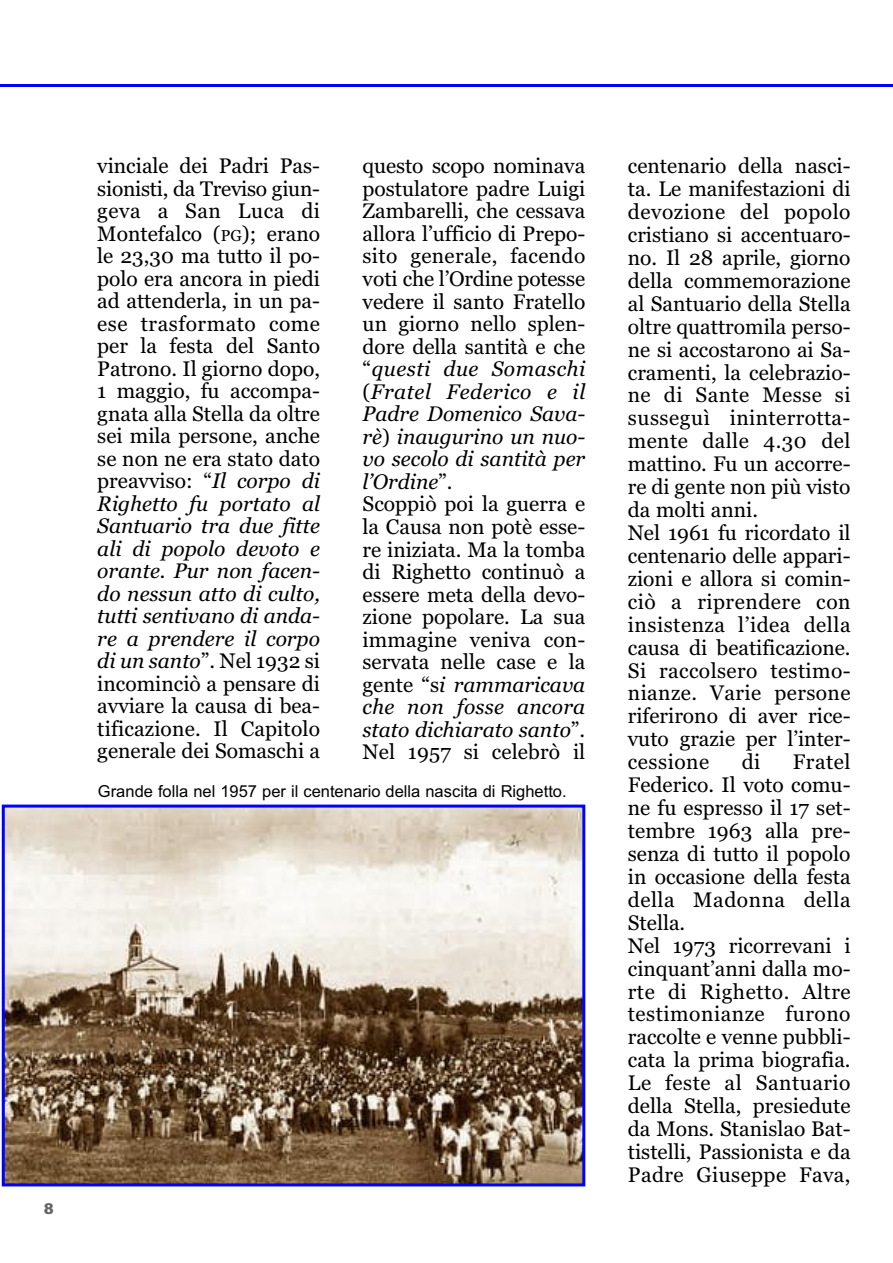
<style>
.page{position:relative;width:893px;height:1263px;background:#fff}
.page>*{position:absolute;margin:0;border:0;box-sizing:border-box;transform-origin:0 0}
.t1{font:21px/22.5px "Georgia";color:#000}
.t2{font:16.5px "Arial";color:#000}
.t3{font:900 15px "Arial";color:#666}
.s1{font-size:15.75px}
.s2{font-style:italic}
</style>
<div class="page">
<hr style="left:0;top:84px;width:893px;height:3px;background:#00f">
<img style="left:6px;top:808px;width:575px;height:374px">
<div style="left:2px;top:804px;width:583px;height:382px;border:3px solid #00f"></div>
<p class="t3" style="left:44px;top:1200px;width:12px">8</p>
<p class="t1" style="left:97px;top:155px;width:224px;text-align:justify">vinciale dei Padri Pas&shy;sionisti, da Treviso giun&shy;geva a San Luca di Montefalco (<span class="s1">PG</span>); erano le 23,30 ma tutto il po&shy;polo era ancora in piedi ad attenderla, in un pa&shy;ese trasformato come per la festa del Santo Patrono. Il giorno dopo, 1 maggio, fu accompa&shy;gnata alla Stella da oltre sei mila persone, anche se non ne era stato dato preavviso: “<span class="s2">Il corpo di Righetto fu portato al Santuario tra due fitte ali di popolo devoto e orante. Pur non facen&shy;do nessun atto di culto, tutti sentivano di anda&shy;re a prendere il corpo di un santo</span>”. Nel 1932 si incominciò a pensare di avviare la causa di bea&shy;tificazione. Il Capitolo generale dei Somaschi a</p>
<p class="t1" style="left:363px;top:155px;width:224px">questo scopo nominava postulatore padre Luigi<br>Zambarelli, che cessava allora l’ufficio di Prepo&shy;sito generale, facendo voti che l’Ordine potesse vedere il santo Fratello un giorno nello splen&shy;dore della santità e che “<span class="s2">questi due Somaschi </span>(<span class="s2">Fratel Federico e il<br>Padre Domenico Sava&shy;rè</span>) <span class="s2">inaugurino un nuo&shy;vo secolo di santità per l’Ordine</span>”.<br>Scoppiò poi la guerra e la Causa non potè esse&shy;re iniziata. Ma la tomba di Righetto continuò a essere meta della devo&shy;zione popolare. La sua immagine veniva con&shy;servata nelle case e la gente “s<span class="s2">i rammaricava che non fosse ancora stato dichiarato santo</span>”.<br>Nel 1957 si celebrò il</p>
<p class="t1" style="left:628px;top:154px;width:224px;line-height:23px">centenario della nasci&shy;ta. Le manifestazioni di devozione del popolo cristiano si accentuaro&shy;no. Il 28 aprile, giorno della commemorazione al Santuario della Stella oltre quattromila perso&shy;ne si accostarono ai Sa&shy;cramenti, la celebrazio&shy;ne di Sante Messe si susseguì ininterrotta&shy;mente dalle 4.30 del mattino. Fu un accorre&shy;re di gente non più visto da molti anni.<br>Nel 1961 fu ricordato il centenario delle appari&shy;zioni e allora si comin&shy;ciò a riprendere con insistenza l’idea della causa di beatificazione.<br>Si raccolsero testimo&shy;nianze. Varie persone riferirono di aver rice&shy;vuto grazie per l’inter&shy;cessione</p>
<p class="t1" style="left:628px;top:750px;width:224px;line-height:23px;text-indent:165px">Fratel<br>Federico. Il voto comu&shy;ne fu espresso il 17 set&shy;tembre 1963 alla pre&shy;senza di tutto il popolo in occasione della festa della Madonna della<br>Stella.<br>Nel 1973 ricorrevani i cinquant’anni dalla mo&shy;rte di Righetto. Altre testimonianze furono raccolte e venne pubbli&shy;cata la prima biografia.<br>Le feste al Santuario della Stella, presiedute da Mons. Stanislao Bat&shy;tistelli, Passionista e da<br>Padre Giuseppe Fava,</p>
<p class="t1" style="left:742px;top:751px;width:20px">di</p>
<p class="t2" style="left:98px;top:782px;width:470px">Grande folla nel 1957 per il centenario della nascita di Righetto.</p>
</div>
